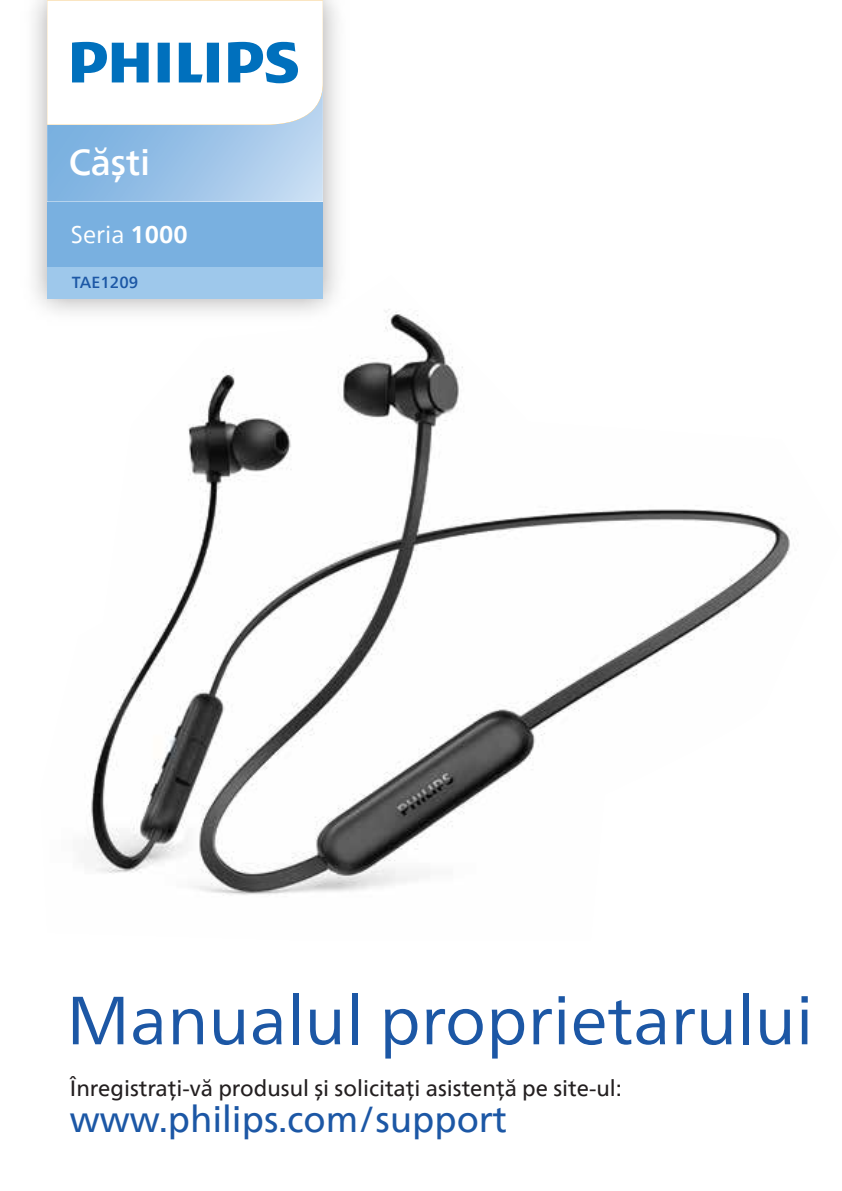
<style>
.page{position:relative;width:842px;height:1191px;background:#fff}
.page>*{position:absolute;margin:0;border:0;box-sizing:border-box;transform-origin:0 0}
.Body_Text__0{font:68px "Neue Frutiger World";color:#1c57a5}
.t_register{font:36px "Neue Frutiger World";color:#1c57a5}
.正文_0{font:500 36px "Neue Frutiger World";color:#fff}
.正文_0-2{font:24px "Neue Frutiger World";color:#fff}
.t_register-2{font:22px "Neue Frutiger World";color:#231f20}
.正文_0-3{font:500 16px "Neue Frutiger World";color:#1c57a5}
.s1{font-weight:700}
</style>
<div class="page">
<svg style="left:47px;top:0;width:276px;height:201px"></svg>
<div style="left:47px;top:201px;width:276px;height:66px;background:#79b0e0"></div>
<div style="left:47px;top:267px;width:276px;height:32px;background:#9ec8eb"></div>
<img style="left:40px;top:275px;width:751px;height:621px">
<p class="正文_0" style="left:69px;top:132px;width:83px">Căști</p>
<p class="正文_0-2" style="left:71px;top:216px;width:118px">Seria <span class="s1">1000</span></p>
<p class="正文_0-3" style="left:72px;top:269px;width:68px">TAE1209</p>
<p class="Body_Text__0" style="left:66px;top:967px;width:748px">Manualul proprietarului</p>
<p class="t_register-2" style="left:70px;top:1070px;width:554px">Înregistrați-vă produsul și solicitați asistență pe site-ul:</p>
<p class="t_register" style="left:70px;top:1090px;width:438px">www.philips.com/support</p>
</div>
